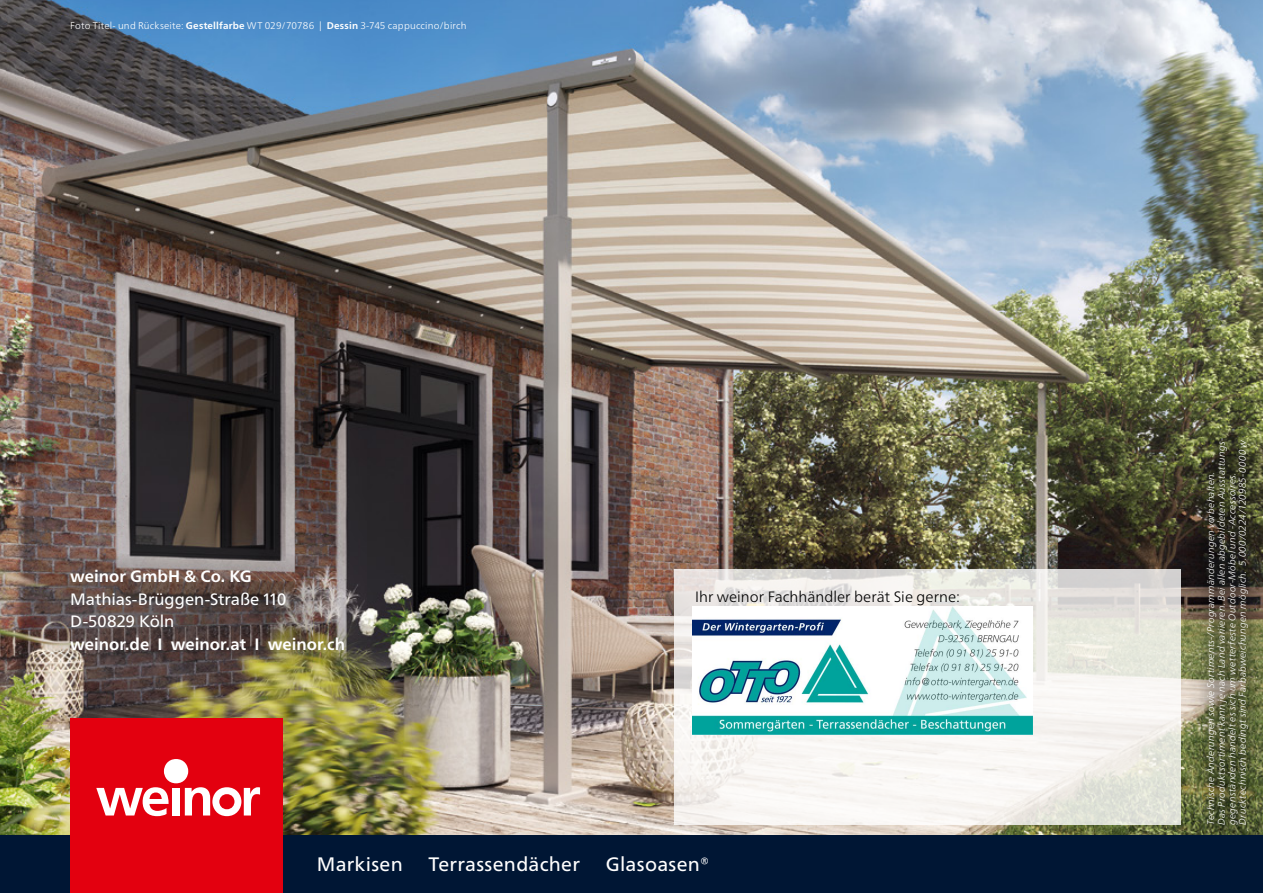
<style>
.page{position:relative;width:1263px;height:893px;background:#fff}
.page>*{position:absolute;margin:0;border:0;box-sizing:border-box;transform-origin:0 0}
.t1{font:19.5px "Frutiger Neue LTW1 G";letter-spacing:.015em;color:#fff}
.t2{font:700 16.5px "Frutiger Neue LTW1 G";color:#fff}
.t3{font:16.5px/22.5px "Frutiger Neue LTW1 G";color:#fff}
.t4{font:300 15px "Frutiger Neue LTW1 G";color:#000}
.t5{font:italic 300 9.75px/10.6px "Frutiger Neue LTW1 G";letter-spacing:.02em;color:#fff}
.t6{font:300 9.75px "Frutiger Neue LTW1 G";letter-spacing:.02em;color:#fff}
.s1{font-weight:700}
</style>
<div class="page">
<img style="left:0;top:0;width:1263px;height:836px">
<div style="left:1184px;top:420px;width:79px;height:427px;background:#000;opacity:.9"></div>
<svg style="left:674px;top:570px;width:506px;height:255px;fill:#f5f2ee"></svg>
<div style="left:12px;top:510px;width:385px;height:201px;background:#fff;opacity:.75"></div>
<div style="left:0;top:836px;width:1263px;height:57px;background:#001634"></div>
<div style="left:70px;top:719px;width:213px;height:174px;background:#e3000f"></div>
<svg style="left:96px;top:787px;width:73px;height:29px"></svg>
<div style="left:172px;top:788px;width:8px;height:27px;background:#fff"></div>
<div style="left:164px;top:759px;width:24px;height:24px;background:#fff;border-radius:50%"></div>
<svg style="left:185px;top:787px;width:75px;height:29px"></svg>
<img style="left:693px;top:607px;width:340px;height:128px">
<p class="t6" style="left:70px;top:19px;width:398px">Foto Titel- und Rückseite: <span class="s1">Gestellfarbe</span> WT 029/70786 | <span class="s1">Dessin</span> 3-745 cappuccino/birch</p>
<h2 class="t2" style="left:70px;top:567px;width:183px">weinor GmbH &amp; Co. KG</h2>
<h2 class="t3" style="left:70px;top:588px;width:218px">Mathias-Brüggen-Straße 110<br>D-50829 Köln</h2>
<h2 class="t2" style="left:70px;top:634px;width:276px">weinor.de I weinor.at I weinor.ch</h2>
<h3 class="t4" style="left:695px;top:587px;width:266px">Ihr weinor Fachhändler berät Sie gerne:</h3>
<h1 class="t1" style="left:317px;top:852px;width:88px">Markisen</h1>
<h1 class="t1" style="left:429px;top:852px;width:153px">Terrassendächer</h1>
<h1 class="t1" style="left:606px;top:852px;width:105px">Glasoasen®</h1>
<p class="t5" style="left:1205px;top:825px;width:389px;rotate:-90deg">Technische Änderungen sowie Sortiments-/Programmänderungen vorbehalten.<br>Das Produktsortiment kann je nach Land variieren. Bei allen abgebildeten Ausstattungs&shy;gegenständen handelt es sich um wetterfeste Outdoor-Möbel und -Accessoires.<br>Drucktechnisch bedingt sind Farbabweichungen möglich. 5.000/0224/120985-0000 w</p>
</div>
